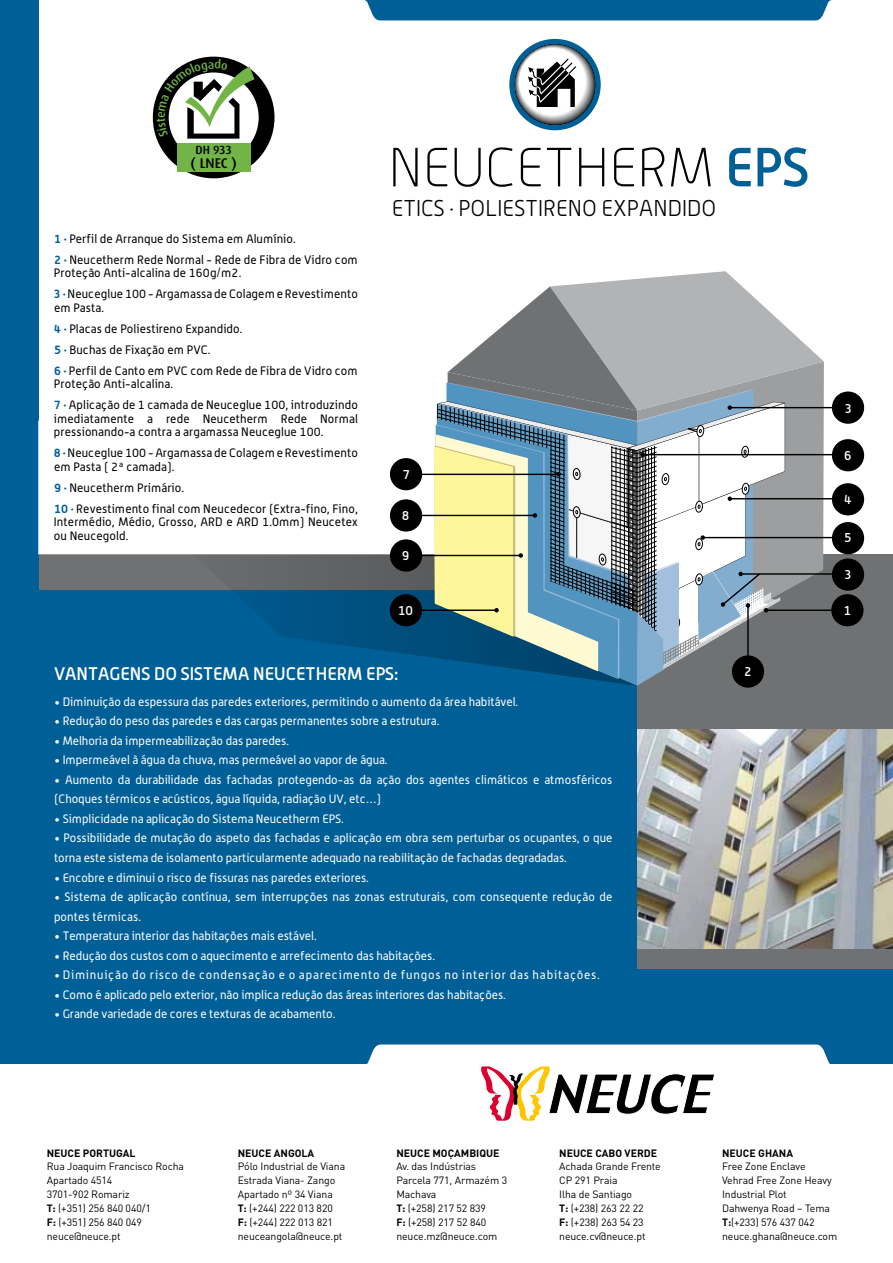
<style>
.page{position:relative;width:893px;height:1263px;background:#fff}
.page>*{position:absolute;margin:0;border:0;box-sizing:border-box;transform-origin:0 0}
.t1{font:100 54.15px "Alwyn";color:#000}
.t2{font:300 22.5px "Alwyn";color:#000}
.t3{font:500 18px "Alwyn";color:#fff}
.t4{font:500 14.1px "Dax";color:#000}
.t5{font:500 12.9px "Alwyn";color:#fff}
.t6{font:12px/19.5px "Alwyn";color:#fff}
.t7{font:12px/21px "Alwyn";letter-spacing:.01em;color:#000}
.t8{font:12px "Alwyn";letter-spacing:.07em;color:#fff}
.t9{font:500 11.85px "Dax";color:#000}
.t10{font:10.5px/13.8px "DIN";letter-spacing:-.01em;color:#000}
.t11{font:700 10.5px "DIN";color:#000}
.s1{font-weight:500;color:#005f96}
.s2{font-weight:700;color:#006097}
.s3{font-weight:700;color:#005f96}
.s4{font-weight:700}
</style>
<div class="page">
<div style="left:0;top:554px;width:893px;height:709px;background:#005f96"></div>
<div style="left:637px;top:554px;width:256px;height:414px;background:#707172"></div>
<svg style="left:509px;top:39px;width:92px;height:91px;background:#165a83"></svg>
<svg style="left:516px;top:45px;width:77px;height:77px"></svg>
<div style="left:520px;top:48px;width:65px;height:67px;background:#fff;border-radius:50%"></div>
<svg style="left:528px;top:59px;width:48px;height:48px"></svg>
<div style="left:0;top:0;width:38px;height:1155px;background:#005f96"></div>
<img style="left:637px;top:730px;width:256px;height:219px">
<hr style="left:731px;top:407px;width:123px;height:1px;background:#000">
<div style="left:832px;top:391px;width:32px;height:33px;background:#000;border-radius:50%"></div>
<hr style="left:642px;top:454px;width:208px;height:1px;background:#000">
<div style="left:832px;top:439px;width:32px;height:32px;background:#000;border-radius:50%"></div>
<hr style="left:730px;top:498px;width:120px;height:1px;background:#000">
<div style="left:832px;top:483px;width:32px;height:32px;background:#000;border-radius:50%"></div>
<hr style="left:704px;top:537px;width:133px;height:1px;background:#000">
<div style="left:832px;top:522px;width:32px;height:32px;background:#000;border-radius:50%"></div>
<hr style="left:741px;top:573px;width:96px;height:2px;background:#000">
<div style="left:832px;top:558px;width:32px;height:33px;background:#000;border-radius:50%"></div>
<hr style="left:765px;top:609px;width:69px;height:2px;background:#000">
<div style="left:831px;top:594px;width:32px;height:32px;background:#000;border-radius:50%"></div>
<svg style="left:38px;top:271px;width:786px;height:414px"></svg>
<div style="left:732px;top:655px;width:32px;height:33px;background:#000;border-radius:50%"></div>
<div style="left:0;top:1065px;width:893px;height:198px;background:#fff"></div>
<div style="left:364px;top:0;width:468px;height:20px;background:#005f96"></div>
<svg style="left:364px;top:1044px;width:468px;height:77px"></svg>
<svg style="left:153px;top:57px;width:121px;height:121px"></svg>
<p class="t9" style="left:196px;top:143px;width:38px">DH 933</p>
<p class="t4" style="left:191px;top:155px;width:48px">( LNEC )</p>
<h1 class="t1" style="left:388px;top:137px;width:422px">NEUCETHERM <span class="s1">EPS</span></h1>
<h2 class="t2" style="left:392px;top:196px;width:326px">ETICS · POLIESTIRENO EXPANDIDO</h2>
<p class="t7" style="left:54px;top:228px;width:305px"><span class="s2">1 ·</span> Perfil de Arranque do Sistema em Alumínio.<br><span class="s2">2 ·</span> Neucetherm Rede Normal - Rede de Fibra de Vidro com</p>
<p class="t7" style="left:54px;top:262px;width:305px">Proteção Anti-alcalina de 160g/m2.<br><span class="s3">3 ·</span>Neuceglue 100 - Argamassa de Colagem e Revestimento</p>
<p class="t7" style="left:54px;top:297px;width:305px">em Pasta.<br><span class="s3">4 ·</span> Placas de Poliestireno Expandido.<br><span class="s3">5 ·</span> Buchas de Fixação em PVC.<br><span class="s3">6 ·</span> Perfil de Canto em PVC com Rede de Fibra de Vidro com</p>
<p class="t7" style="left:54px;top:373px;width:305px">Proteção Anti-alcalina.<br><span class="s3">7 ·</span> Aplicação de 1 camada de Neuceglue 100, introduzindo</p>
<p class="t7" style="left:54px;top:411px;width:305px;line-height:13.5px">imediatamente a rede Neucetherm Rede Normal pressionando-a contra a argamassa Neuceglue 100.</p>
<p class="t7" style="left:54px;top:446px;width:305px;line-height:13.5px"><span class="s3">8 ·</span>Neuceglue 100 - Argamassa de Colagem e Revestimento em Pasta ( 2ª camada).</p>
<p class="t7" style="left:54px;top:477px;width:305px"><span class="s3">9 ·</span> Neucetherm Primário.<br><span class="s3">10 ·</span> Revestimento final com Neucedecor (Extra-fino, Fino,</p>
<p class="t7" style="left:54px;top:515px;width:305px;line-height:13.5px">Intermédio, Médio, Grosso, ARD e ARD 1.0mm) Neucetex ou Neucegold.</p>
<p class="t5" style="left:403px;top:466px;width:9px">7</p>
<p class="t5" style="left:402px;top:508px;width:9px">8</p>
<p class="t5" style="left:402px;top:548px;width:9px">9</p>
<p class="t5" style="left:398px;top:602px;width:17px">10</p>
<h3 class="t3" style="left:54px;top:663px;width:346px">VANTAGENS DO SISTEMA NEUCETHERM EPS:</h3>
<p class="t6" style="left:54px;top:692px;width:466px">• Diminuição da espessura das paredes exteriores, permitindo o aumento da área habitável.</p>
<p class="t6" style="left:54px;top:711px;width:387px">• Redução do peso das paredes e das cargas permanentes sobre a estrutura.</p>
<p class="t6" style="left:54px;top:731px;width:237px">• Melhoria da impermeabilização das paredes.</p>
<p class="t6" style="left:54px;top:750px;width:335px">• Impermeável à água da chuva, mas permeável ao vapor de água.</p>
<p class="t6" style="left:54px;top:770px;width:560px">• Aumento da durabilidade das fachadas protegendo-as da ação dos agentes climáticos e atmosféricos (Choques térmicos e acústicos, água líquida, radiação UV, etc…)</p>
<p class="t6" style="left:54px;top:809px;width:291px">• Simplicidade na aplicação do Sistema Neucetherm EPS.</p>
<p class="t6" style="left:54px;top:828px;width:560px">• Possibilidade de mutação do aspeto das fachadas e aplicação em obra sem perturbar os ocupantes, o que torna este sistema de isolamento particularmente adequado na reabilitação de fachadas degradadas.</p>
<p class="t6" style="left:54px;top:867px;width:316px">• Encobre e diminui o risco de fissuras nas paredes exteriores.</p>
<p class="t6" style="left:54px;top:887px;width:560px">• Sistema de aplicação contínua, sem interrupções nas zonas estruturais, com consequente redução de pontes térmicas.</p>
<p class="t6" style="left:54px;top:926px;width:264px">• Temperatura interior das habitações mais estável.</p>
<p class="t6" style="left:54px;top:945px;width:382px">• Redução dos custos com o aquecimento e arrefecimento das habitações.</p>
<p class="t8" style="left:54px;top:968px;width:547px">• Diminuição do risco de condensação e o aparecimento de fungos no interior das habitações.</p>
<p class="t6" style="left:54px;top:984px;width:453px">• Como é aplicado pelo exterior, não implica redução das áreas interiores das habitações.</p>
<p class="t6" style="left:54px;top:1004px;width:283px">• Grande variedade de cores e texturas de acabamento.</p>
<p class="t5" style="left:744px;top:663px;width:9px">2</p>
<p class="t5" style="left:845px;top:400px;width:9px">3</p>
<p class="t5" style="left:844px;top:447px;width:9px">6</p>
<p class="t5" style="left:844px;top:491px;width:9px">4</p>
<p class="t5" style="left:844px;top:530px;width:9px">5</p>
<p class="t5" style="left:844px;top:566px;width:9px">3</p>
<p class="t5" style="left:844px;top:602px;width:9px">1</p>
<p class="t11" style="left:47px;top:1146px;width:90px">NEUCE PORTUGAL</p>
<p class="t10" style="left:47px;top:1159px;width:139px">Rua Joaquim Francisco Rocha<br>Apartado 4514<br>3701-902 Romariz<br><span class="s4">T:</span> (+351) 256 840 040/1<br><span class="s4">F:</span> (+351) 256 840 049 neuce@neuce.pt</p>
<p class="t11" style="left:238px;top:1146px;width:78px">NEUCE ANGOLA</p>
<p class="t10" style="left:238px;top:1159px;width:109px">Pólo Industrial de Viana<br>Estrada Viana- Zango<br>Apartado nº 34 Viana<br><span class="s4">T:</span> (+244) 222 013 820<br><span class="s4">F:</span> (+244) 222 013 821 neuceangola@neuce.pt</p>
<p class="t11" style="left:396px;top:1146px;width:105px">NEUCE MOÇAMBIQUE</p>
<p class="t10" style="left:396px;top:1159px;width:112px">Av. das Indústrias<br>Parcela 771, Armazém 3<br>Machava<br><span class="s4">T:</span> (+258) 217 52 839<br><span class="s4">F:</span> (+258) 217 52 840 neuce.mz@neuce.com</p>
<p class="t11" style="left:559px;top:1146px;width:99px">NEUCE CABO VERDE</p>
<p class="t10" style="left:559px;top:1159px;width:103px">Achada Grande Frente<br>CP 291 Praia<br>Ilha de Santiago<br><span class="s4">T:</span> (+238) 263 22 22<br><span class="s4">F:</span> (+238) 263 54 23 neuce.cv@neuce.pt</p>
<p class="t11" style="left:722px;top:1146px;width:72px">NEUCE GHANA</p>
<p class="t10" style="left:722px;top:1159px;width:117px">Free Zone Enclave<br>Vehrad Free Zone Heavy<br>Industrial Plot<br>Dahwenya Road – Tema<br><span class="s4">T:</span>(+233) 576 437 042 neuce.ghana@neuce.com</p>
</div>
